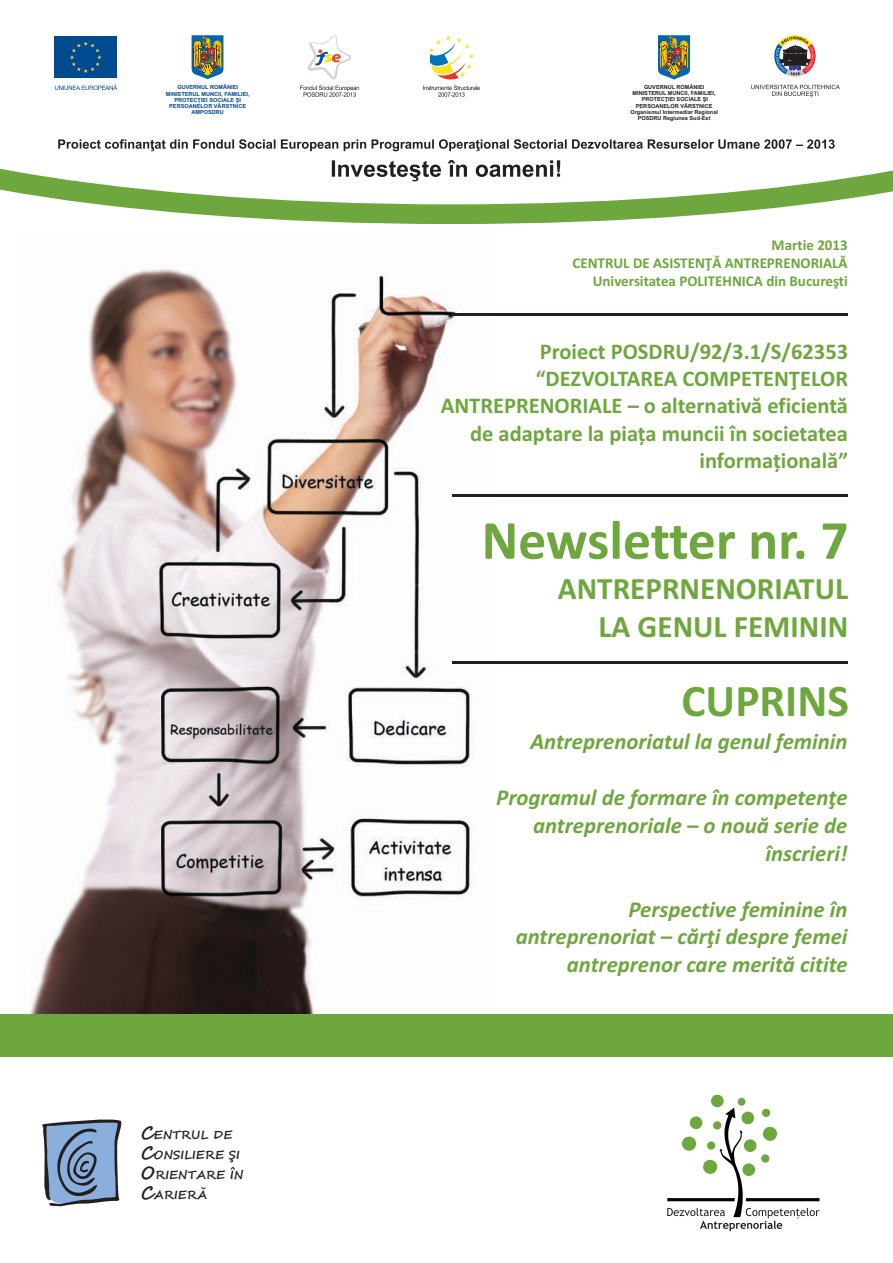
<style>
.page{position:relative;width:893px;height:1263px;background:#fff}
.page>*{position:absolute;margin:0;border:0;box-sizing:border-box;transform-origin:0 0}
.t1{font:700 55.65px "Calibri";letter-spacing:-.005em;color:#6ea73d}
.t2{font:700 45.6px "Calibri";color:#6ea73d}
.t3{font:700 31.2px/38.1px "Calibri";color:#6ea73d;text-align:right}
.t4{font:italic 700 22.8px/27.9px "Calibri";color:#6ea73d;text-align:right}
.t5{font:700 22.5px/27.5px "Calibri";color:#6ea73d;text-align:right}
.t6{font:700 15px/18.3px "Calibri";color:#6ea73d;text-align:right}
.t7{font:700 11.85px/20.2px "Segoe Script";color:#231f20}
.t8{font:700 5.55px/6.1px "Arial";color:#231f20;text-align:center}
.t9{font:700 5.55px/6.3px "Arial";color:#004a8f;text-align:center}
.s1{font-size:17.7px}
</style>
<div class="page">
<img style="left:29px;top:269px;width:464px;height:745px">
<svg style="left:96px;top:204px;width:711px;height:20px;fill:#6ea73d"></svg>
<svg style="left:0;top:79px;width:893px;height:125px"></svg>
<svg style="left:42px;top:1119px;width:80px;height:88px;background:#8298b4"></svg>
<div style="left:711px;top:1094px;width:13px;height:13px;background:#6ea73d;border-radius:50%"></div>
<div style="left:737px;top:1098px;width:9px;height:8px;background:#6ea73d;border-radius:50%"></div>
<svg style="left:667px;top:1108px;width:152px;height:123px"></svg>
<div style="left:0;top:1014px;width:893px;height:43px;background:#6ea73d"></div>
<svg style="left:58px;top:139px;width:777px;height:42px"></svg>
<div style="left:53px;top:35px;width:65px;height:45px;background:#fff"></div>
<div style="left:54px;top:36px;width:63px;height:42px;background:#004a8f"></div>
<svg style="left:70px;top:41px;width:32px;height:32px"></svg>
<svg style="left:55px;top:85px;width:62px;height:5px"></svg>
<svg style="left:307px;top:35px;width:44px;height:45px"></svg>
<svg style="left:300px;top:86px;width:59px;height:11px"></svg>
<svg style="left:423px;top:35px;width:57px;height:62px"></svg>
<svg style="left:657px;top:35px;width:34px;height:45px;background:#7f8a6e"></svg>
<svg style="left:774px;top:35px;width:42px;height:42px"></svg>
<svg style="left:751px;top:85px;width:89px;height:12px"></svg>
<svg style="left:191px;top:35px;width:33px;height:44px"></svg>
<hr style="left:452px;top:313px;width:395px;height:3px;background:#231f20">
<hr style="left:452px;top:495px;width:395px;height:2px;background:#231f20">
<hr style="left:452px;top:661px;width:395px;height:3px;background:#231f20">
<p class="t9" style="left:166px;top:85px;width:85px">GUVERNUL ROMÂNIEI<br>MINISTERUL MUNCII, FAMILIEI,<br>PROTECŢIEI SOCIALE ȘI<br>PERSOANELOR VÂRSTNICE<br>AMPOSDRU</p>
<p class="t8" style="left:630px;top:85px;width:89px">GUVERNUL ROMÂNIEI<br>MINISTERUL MUNCII, FAMILIEI,<br>PROTECŢIEI SOCIALE ŞI<br>PERSOANELOR VÂRSTNICE<br>Organismul Intermediar Regional<br>POSDRU Regiunea Sud-Est</p>
<p class="t6" style="left:572px;top:237px;width:277px">Martie 2013<br>CENTRUL DE ASISTENŢĂ ANTREPRENORIALĂ<br>Universitatea POLITEHNICA din Bucureşti</p>
<p class="t5" style="left:441px;top:339px;width:409px">Proiect POSDRU/92/3.1/S/62353 “DEZVOLTAREA COMPETENŢELOR ANTREPRENORIALE – o alternativă eficientă de adaptare la piața muncii în societatea informațională”</p>
<h1 class="t1" style="left:482px;top:517px;width:368px">Newsletter nr. 7</h1>
<h3 class="t3" style="left:558px;top:572px;width:292px">ANTREPRNENORIATUL<br>LA GENUL FEMININ</h3>
<h2 class="t2" style="left:681px;top:682px;width:169px">CUPRINS</h2>
<p class="t7" style="left:141px;top:1125px;width:104px"><span class="s1">C</span>ENTRUL DE<br><span class="s1">C</span>ONSILIERE ŞI<br><span class="s1">O</span>RIENTARE ÎN<br><span class="s1">C</span>ARIERĂ</p>
<p class="t4" style="left:530px;top:730px;width:319px">Antreprenoriatul la genul feminin</p>
<p class="t4" style="left:496px;top:785px;width:353px">Programul de formare în competenţe antreprenoriale – o nouă serie de înscrieri!</p>
<p class="t4" style="left:516px;top:897px;width:333px">Perspective feminine în antreprenoriat – cărţi despre femei antreprenor care merită citite</p>
</div>
